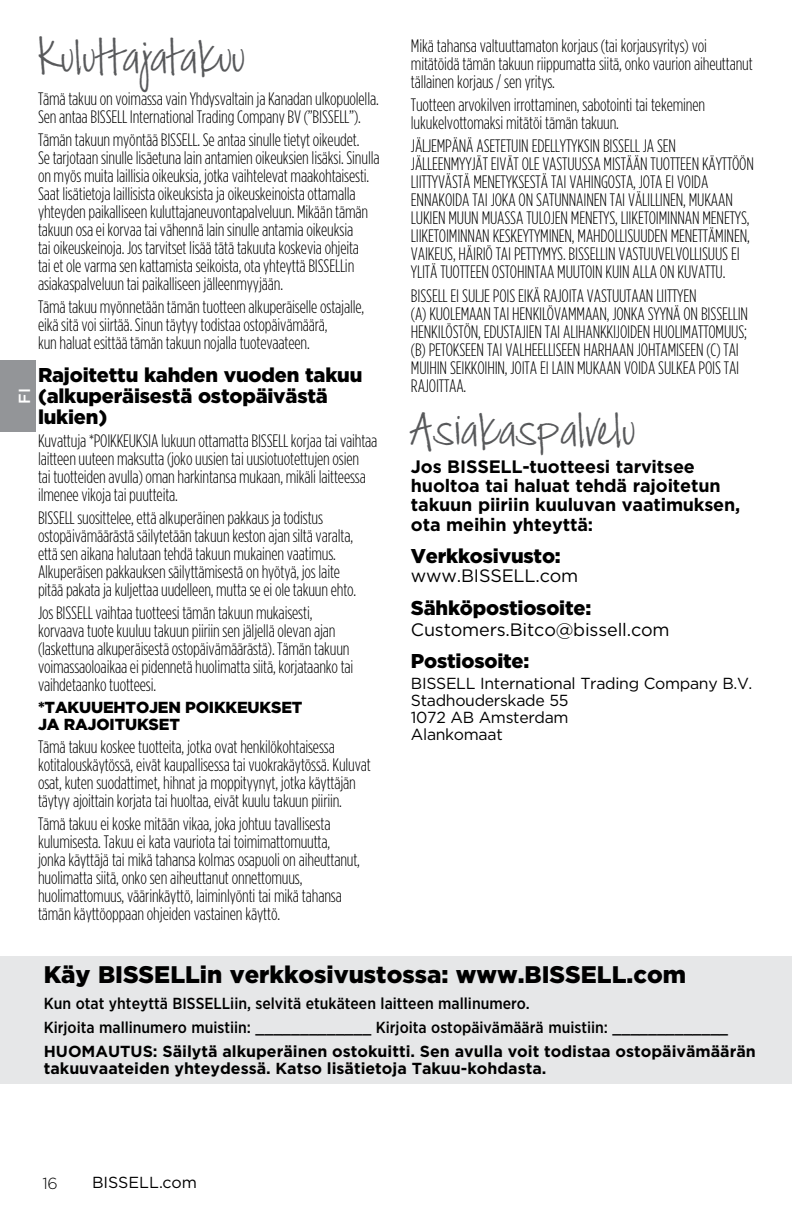
<style>
.page{position:relative;width:792px;height:1224px;background:#fff}
.page>*{position:absolute;margin:0;border:0;box-sizing:border-box;transform-origin:0 0}
.t1{font:48px "Jackie Sue BF";letter-spacing:-.01em;color:#58595b}
.t2{font:900 24px "Gotham";color:#000}
.t3{font:900 20px/21px "Gotham";letter-spacing:-.01em;color:#000}
.t4{font:300 18px/18px "Gotham Condensed";letter-spacing:-.01em;color:#000}
.t5{font:700 18px/19.4px "Gotham";letter-spacing:-.01em;color:#000}
.t6{font:18px "Gotham";letter-spacing:-.01em;color:#000}
.t7{font:500 16px/24.2px "Gotham Narrow";color:#000}
.t8{font:700 16px/17px "Gotham";color:#000}
.t9{font:16px/17px "Gotham";letter-spacing:-.02em;color:#000}
.t10{font:900 16px/17px "Gotham";letter-spacing:-.01em;color:#000}
.t11{font:16px "Gotham";color:#000}
.t12{font:500 16px "Gotham";color:#fff}
.t13{font:300 16px "Gotham";color:#000}
</style>
<div class="page">
<div style="left:0;top:360px;width:36px;height:72px;background:#939598"></div>
<div style="left:0;top:956px;width:792px;height:128px;background:#e6e7e8"></div>
<h1 class="t1" style="left:38px;top:28px;width:208px">Kuluttajatakuu</h1>
<p class="t4" style="left:38px;top:89px;width:342px">Tämä takuu on voimassa vain Yhdysvaltain ja Kanadan ulkopuolella.<br>Sen antaa BISSELL International Trading Company BV (”BISSELL”).</p>
<p class="t4" style="left:38px;top:130px;width:343px">Tämän takuun myöntää BISSELL. Se antaa sinulle tietyt oikeudet.<br>Se tarjotaan sinulle lisäetuna lain antamien oikeuksien lisäksi. Sinulla on myös muita laillisia oikeuksia, jotka vaihtelevat maakohtaisesti.<br>Saat lisätietoja laillisista oikeuksista ja oikeuskeinoista ottamalla yhteyden paikalliseen kuluttajaneuvontapalveluun. Mikään tämän takuun osa ei korvaa tai vähennä lain sinulle antamia oikeuksia<br>tai oikeuskeinoja. Jos tarvitset lisää tätä takuuta koskevia ohjeita<br>tai et ole varma sen kattamista seikoista, ota yhteyttä BISSELLin asiakaspalveluun tai paikalliseen jälleenmyyjään.</p>
<p class="t4" style="left:38px;top:297px;width:328px">Tämä takuu myönnetään tämän tuotteen alkuperäiselle ostajalle, eikä sitä voi siirtää. Sinun täytyy todistaa ostopäivämäärä,<br>kun haluat esittää tämän takuun nojalla tuotevaateen.</p>
<p class="t3" style="left:38px;top:364px;width:326px">Rajoitettu kahden vuoden takuu (alkuperäisestä ostopäivästä lukien)</p>
<p class="t4" style="left:38px;top:432px;width:341px">Kuvattuja *POIKKEUKSIA lukuun ottamatta BISSELL korjaa tai vaihtaa laitteen uuteen maksutta (joko uusien tai uusiotuotettujen osien<br>tai tuotteiden avulla) oman harkintansa mukaan, mikäli laitteessa ilmenee vikoja tai puutteita.</p>
<p class="t4" style="left:38px;top:509px;width:320px">BISSELL suosittelee, että alkuperäinen pakkaus ja todistus ostopäivämäärästä säilytetään takuun keston ajan siltä varalta, että sen aikana halutaan tehdä takuun mukainen vaatimus.<br>Alkuperäisen pakkauksen säilyttämisestä on hyötyä, jos laite pitää pakata ja kuljettaa uudelleen, mutta se ei ole takuun ehto.</p>
<p class="t4" style="left:38px;top:604px;width:317px">Jos BISSELL vaihtaa tuotteesi tämän takuun mukaisesti, korvaava tuote kuuluu takuun piiriin sen jäljellä olevan ajan (laskettuna alkuperäisestä ostopäivämäärästä). Tämän takuun voimassaoloaikaa ei pidennetä huolimatta siitä, korjataanko tai vaihdetaanko tuotteesi.</p>
<p class="t10" style="left:38px;top:699px;width:266px">*TAKUUEHTOJEN POIKKEUKSET<br>JA RAJOITUKSET</p>
<p class="t4" style="left:38px;top:738px;width:334px">Tämä takuu koskee tuotteita, jotka ovat henkilökohtaisessa kotitalouskäytössä, eivät kaupallisessa tai vuokrakäytössä. Kuluvat osat, kuten suodattimet, hihnat ja moppityynyt, jotka käyttäjän täytyy ajoittain korjata tai huoltaa, eivät kuulu takuun piiriin.</p>
<p class="t4" style="left:38px;top:815px;width:324px">Tämä takuu ei koske mitään vikaa, joka johtuu tavallisesta kulumisesta. Takuu ei kata vauriota tai toimimattomuutta, jonka käyttäjä tai mikä tahansa kolmas osapuoli on aiheuttanut, huolimatta siitä, onko sen aiheuttanut onnettomuus, huolimattomuus, väärinkäyttö, laiminlyönti tai mikä tahansa tämän käyttöoppaan ohjeiden vastainen käyttö.</p>
<p class="t12" style="left:14px;top:404px;width:17px;rotate:-90deg">FI</p>
<p class="t4" style="left:411px;top:37px;width:343px">Mikä tahansa valtuuttamaton korjaus (tai korjausyritys) voi mitätöidä tämän takuun riippumatta siitä, onko vaurion aiheuttanut tällainen korjaus / sen yritys.</p>
<p class="t4" style="left:411px;top:96px;width:296px">Tuotteen arvokilven irrottaminen, sabotointi tai tekeminen lukukelvottomaksi mitätöi tämän takuun.</p>
<p class="t4" style="left:411px;top:137px;width:345px">JÄLJEMPÄNÄ ASETETUIN EDELLYTYKSIN BISSELL JA SEN JÄLLEENMYYJÄT EIVÄT OLE VASTUUSSA MISTÄÄN TUOTTEEN KÄYTTÖÖN LIITTYVÄSTÄ MENETYKSESTÄ TAI VAHINGOSTA, JOTA EI VOIDA ENNAKOIDA TAI JOKA ON SATUNNAINEN TAI VÄLILLINEN, MUKAAN LUKIEN MUUN MUASSA TULOJEN MENETYS, LIIKETOIMINNAN MENETYS, LIIKETOIMINNAN KESKEYTYMINEN, MAHDOLLISUUDEN MENETTÄMINEN, VAIKEUS, HÄIRIÖ TAI PETTYMYS. BISSELLIN VASTUUVELVOLLISUUS EI YLITÄ TUOTTEEN OSTOHINTAA MUUTOIN KUIN ALLA ON KUVATTU.</p>
<p class="t4" style="left:411px;top:286px;width:339px">BISSELL EI SULJE POIS EIKÄ RAJOITA VASTUUTAAN LIITTYEN<br>(A) KUOLEMAAN TAI HENKILÖVAMMAAN, JONKA SYYNÄ ON BISSELLIN HENKILÖSTÖN, EDUSTAJIEN TAI ALIHANKKIJOIDEN HUOLIMATTOMUUS; (B) PETOKSEEN TAI VALHEELLISEEN HARHAAN JOHTAMISEEN (C) TAI MUIHIN SEIKKOIHIN, JOITA EI LAIN MUKAAN VOIDA SULKEA POIS TAI RAJOITTAA.</p>
<h1 class="t1" style="left:411px;top:401px;width:226px">Asiakaspalvelu</h1>
<p class="t5" style="left:411px;top:457px;width:331px">Jos BISSELL-tuotteesi tarvitsee huoltoa tai haluat tehdä rajoitetun takuun piiriin kuuluvan vaatimuksen, ota meihin yhteyttä:</p>
<p class="t3" style="left:411px;top:545px;width:151px">Verkkosivusto:</p>
<p class="t6" style="left:411px;top:564px;width:169px">www.BISSELL.com</p>
<p class="t3" style="left:411px;top:597px;width:182px">Sähköpostiosoite:</p>
<p class="t6" style="left:411px;top:618px;width:260px">Customers.Bitco@bissell.com</p>
<p class="t3" style="left:411px;top:650px;width:120px">Postiosoite:</p>
<p class="t9" style="left:411px;top:674px;width:343px">BISSELL International Trading Company B.V.<br>Stadhouderskade 55<br>1072 AB Amsterdam<br>Alankomaat</p>
<h2 class="t2" style="left:44px;top:958px;width:644px">Käy BISSELLin verkkosivustossa: www.BISSELL.com</h2>
<p class="t7" style="left:44px;top:991px;width:686px">Kun otat yhteyttä BISSELLiin, selvitä etukäteen laitteen mallinumero.<br>Kirjoita mallinumero muistiin: _____________ Kirjoita ostopäivämäärä muistiin: _____________</p>
<p class="t8" style="left:44px;top:1043px;width:714px">HUOMAUTUS: Säilytä alkuperäinen ostokuitti. Sen avulla voit todistaa ostopäivämäärän takuuvaateiden yhteydessä. Katso lisätietoja Takuu-kohdasta.</p>
<p class="t13" style="left:43px;top:1173px;width:17px">16</p>
<p class="t11" style="left:92px;top:1172px;width:107px">BISSELL.com</p>
</div>
